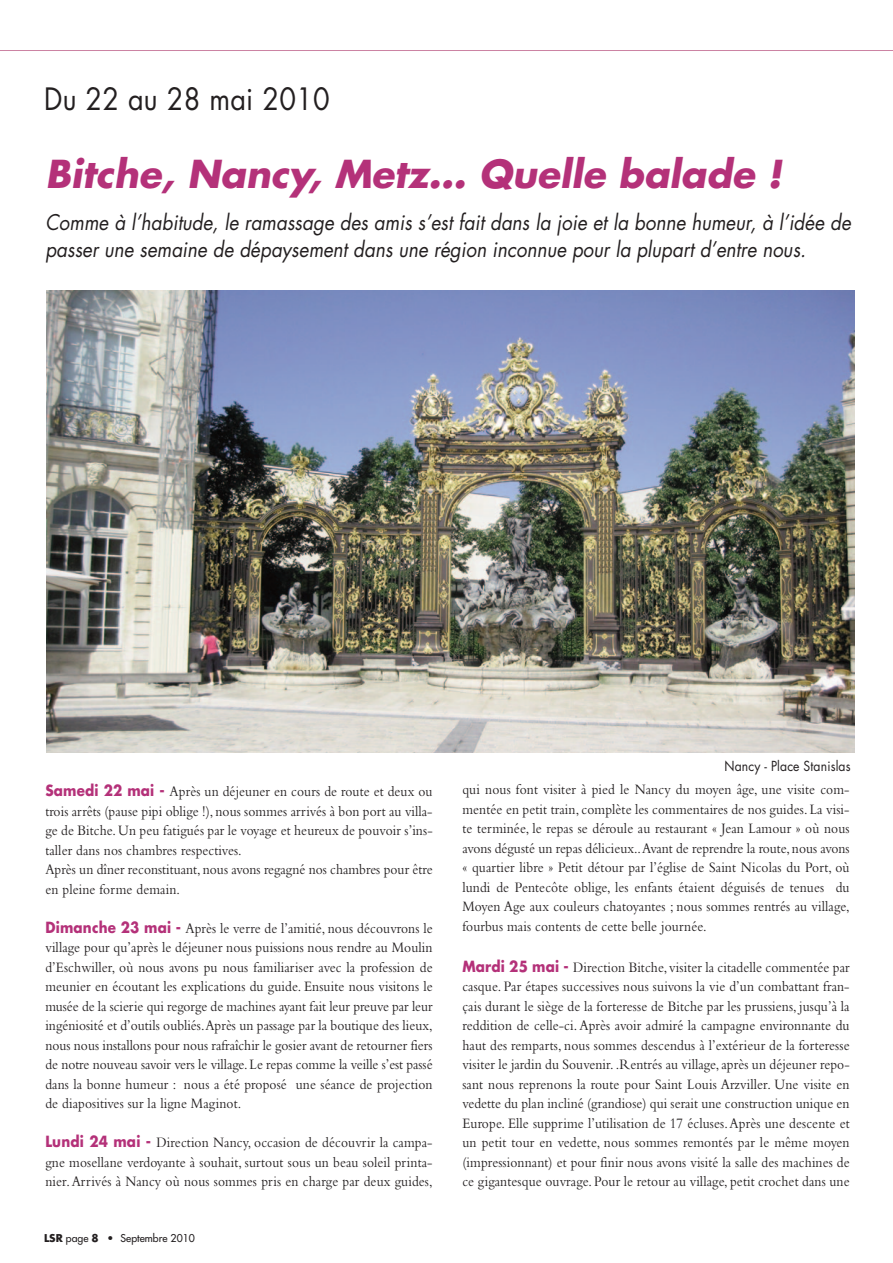
<style>
.page{position:relative;width:893px;height:1263px;background:#fff}
.page>*{position:absolute;margin:0;border:0;box-sizing:border-box;transform-origin:0 0}
.t1{font:italic 700 37.5px "Futura";color:#b43179}
.t2{font:30px "Futura";letter-spacing:.01em;color:#231f20;scale:.9 1}
.t3{font:italic 21px/27px "Futura";color:#231f20;scale:.9 1}
.t4{font:15px/19.5px "Bembo";letter-spacing:.01em;color:#231f20;text-align:justify;scale:.9 1}
.t5{font:13.5px "Futura";letter-spacing:.01em;color:#231f20;scale:.9 1}
.t6{font:10.5px "Futura";color:#231f20}
.s1{font-family:"Futura";font-weight:700;color:#b43179}
.s2{font-weight:700}
</style>
<div class="page">
<hr style="left:0;top:50px;width:893px;height:1px;background:#cc83a3">
<img style="left:46px;top:291px;width:808px;height:462px">
<h2 class="t2" style="left:44px;top:85px;width:319px">Du 22 au 28 mai 2010</h2>
<h1 class="t1" style="left:45px;top:157px;width:744px">Bitche, Nancy, Metz… Quelle balade !</h1>
<h3 class="t3" style="left:45px;top:211px;width:900px">Comme à l’habitude, le ramassage des amis s’est fait dans la joie et la bonne humeur, à l’idée de passer une semaine de dépaysement dans une région inconnue pour la plupart d’entre nous.</h3>
<p class="t4" style="left:45px;top:783px;width:432px;text-align:left"><span class="s1">Samedi 22 mai -</span> Après un déjeuner en cours de route et deux ou trois arrêts (pause pipi oblige !), nous sommes arrivés à bon port au villa&shy;ge de Bitche. Un peu fatigués par le voyage et heureux de pouvoir s’ins&shy;taller dans nos chambres respectives.<br>Après un dîner reconstituant, nous avons regagné nos chambres pour être en pleine forme demain.</p>
<p class="t4" style="left:45px;top:920px;width:432px"><span class="s1">Dimanche 23 mai -</span> Après le verre de l’amitié, nous découvrons le village pour qu’après le déjeuner nous puissions nous rendre au Moulin d’Eschwiller, où nous avons pu nous familiariser avec la profession de meunier en écoutant les explications du guide. Ensuite nous visitons le musée de la scierie qui regorge de machines ayant fait leur preuve par leur ingéniosité et d’outils oubliés. Après un passage par la boutique des lieux, nous nous installons pour nous rafraîchir le gosier avant de retourner fiers de notre nouveau savoir vers le village. Le repas comme la veille s’est passé dans la bonne humeur : nous a été proposé une séance de projection de diapositives sur la ligne Maginot.</p>
<p class="t4" style="left:45px;top:1134px;width:432px"><span class="s1">Lundi 24 mai -</span> Direction Nancy, occasion de découvrir la campa&shy;gne mosellane verdoyante à souhait, surtout sous un beau soleil printa&shy;nier. Arrivés à Nancy où nous sommes pris en charge par deux guides,</p>
<p class="t6" style="left:44px;top:1233px;width:152px"><span class="s2">LSR</span> page <span class="s2">8 •</span> Septembre 2010</p>
<p class="t5" style="left:724px;top:760px;width:142px">Nancy - Place Stanislas</p>
<p class="t4" style="left:462px;top:781px;width:432px">qui nous font visiter à pied le Nancy du moyen âge, une visite com&shy;mentée en petit train, complète les commentaires de nos guides. La visi&shy;te terminée, le repas se déroule au restaurant « Jean Lamour » où nous avons dégusté un repas délicieux.. Avant de reprendre la route, nous avons « quartier libre » Petit détour par l’église de Saint Nicolas du Port, où lundi de Pentecôte oblige, les enfants étaient déguisés de tenues du Moyen Age aux couleurs chatoyantes ; nous sommes rentrés au village, fourbus mais contents de cette belle journée.</p>
<p class="t4" style="left:462px;top:959px;width:432px"><span class="s1">Mardi 25 mai -</span> Direction Bitche, visiter la citadelle commentée par casque. Par étapes successives nous suivons la vie d’un combattant fran&shy;çais durant le siège de la forteresse de Bitche par les prussiens, jusqu’à la reddition de celle-ci. Après avoir admiré la campagne environnante du haut des remparts, nous sommes descendus à l’extérieur de la forteresse visiter le jardin du Souvenir. .Rentrés au village, après un déjeuner repo&shy;sant nous reprenons la route pour Saint Louis Arzviller. Une visite en vedette du plan incliné (grandiose) qui serait une construction unique en Europe. Elle supprime l’utilisation de 17 écluses. Après une descente et un petit tour en vedette, nous sommes remontés par le même moyen (impressionnant) et pour finir nous avons visité la salle des machines de ce gigantesque ouvrage. Pour le retour au village, petit crochet dans une</p>
</div>
